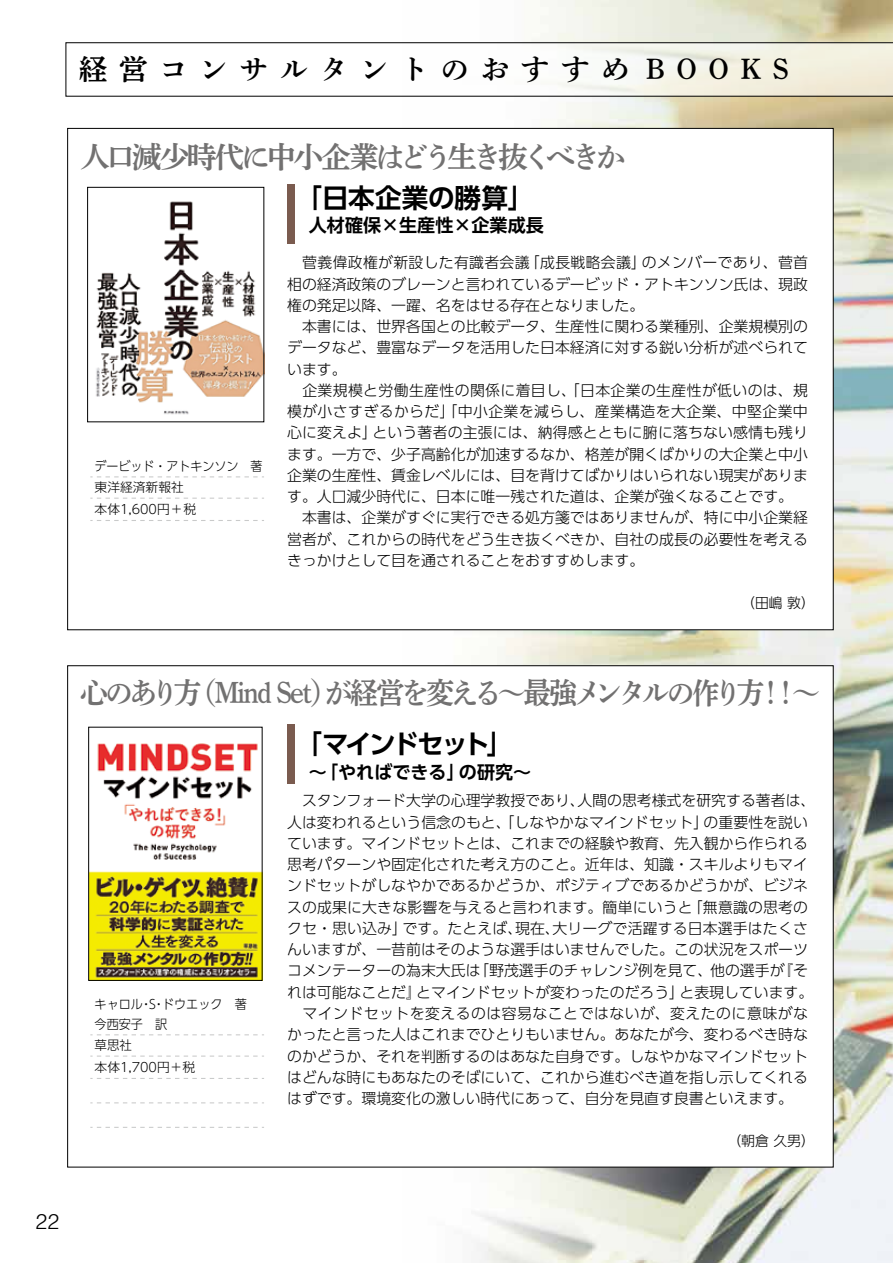
<style>
.page{position:relative;width:893px;height:1263px;background:#fff}
.page>*{position:absolute;margin:0;border:0;box-sizing:border-box;transform-origin:0 0}
.t1{font:29.7px "Shuei Yobu Min Std B";letter-spacing:-.12em;color:#727171;scale:.94 1}
.t2{font:29.7px "Shuei Yobu Min Std B";letter-spacing:-.12em;color:#727171}
.t3{font:28.65px "Shuei Yobu Min Std B";letter-spacing:.4em;color:#000}
.t4{font:700 26.55px "UD Shin Go Pro De";color:#000}
.t5{font:700 26.55px "UD Shin Go Pro De";letter-spacing:-.11em;color:#000}
.t6{font:300 21.3px "Helvetica";color:#000}
.t7{font:700 18px "UD Shin Go Pro De";color:#000}
.t8{font:300 14.85px/21.3px "UD Shin Go Pro";color:#000}
.t9{font:300 13.8px "UD Shin Go Pro";color:#000}
.t10{font:300 12.75px/20.9px "UD Shin Go Pro";color:#000;scale:.95 1}
.t11{font:300 12.75px/21.3px "UD Shin Go Pro";color:#000;scale:.94 1}
</style>
<div class="page">
<img style="left:402px;top:0;width:491px;height:1263px">
<div style="left:68px;top:128px;width:765px;height:502px;background:#fff"></div>
<div style="left:67px;top:665px;width:766px;height:502px;background:#fff;border:1px solid #000"></div>
<div style="left:287px;top:185px;width:8px;height:59px;background:#7a5b4f"></div>
<div style="left:287px;top:724px;width:8px;height:60px;background:#7a5b4f"></div>
<svg style="left:90px;top:476px;width:174px;height:1px"></svg>
<svg style="left:90px;top:520px;width:174px;height:1px"></svg>
<svg style="left:90px;top:498px;width:174px;height:1px"></svg>
<svg style="left:90px;top:1034px;width:174px;height:1px"></svg>
<svg style="left:90px;top:1055px;width:174px;height:2px"></svg>
<svg style="left:90px;top:1078px;width:174px;height:1px"></svg>
<svg style="left:90px;top:1102px;width:174px;height:1px"></svg>
<svg style="left:90px;top:1127px;width:174px;height:1px"></svg>
<svg style="left:66px;top:43px;width:827px;height:53px"></svg>
<img style="left:96px;top:201px;width:166px;height:214px">
<div style="left:87px;top:187px;width:177px;height:235px;border:1px solid #000"></div>
<img style="left:90px;top:743px;width:170px;height:236px">
<div style="left:88px;top:727px;width:174px;height:254px;border:1px solid #000"></div>
<h2 class="t3" style="left:79px;top:49px;width:711px">経営コンサルタントのおすすめ BOOKS</h2>
<h1 class="t2" style="left:80px;top:135px;width:547px">人口減少時代に中小企業はどう生き抜くべきか</h1>
<p class="t11" style="left:95px;top:455px;width:180px">デービッド・アトキンソン　著東洋経済新報社<br>本体1,600円+税</p>
<h3 class="t4" style="left:296px;top:176px;width:240px">「日本企業の勝算」</h3>
<p class="t7" style="left:309px;top:211px;width:236px">人材確保×生産性×企業成長</p>
<p class="t8" style="left:287px;top:251px;width:523px">　菅義偉政権が新設した有識者会議「成長戦略会議」のメンバーであり、菅首相の経済政策のブレーンと言われているデービッド・アトキンソン氏は、現政権の発足以降、一躍、名をはせる存在となりました。<br>　本書には、世界各国との比較データ、生産性に関わる業種別、企業規模別のデータなど、豊富なデータを活用した日本経済に対する鋭い分析が述べられています。<br>　企業規模と労働生産性の関係に着目し、「日本企業の生産性が低いのは、規模が小さすぎるからだ」「中小企業を減らし、産業構造を大企業、中堅企業中心に変えよ」という著者の主張には、納得感とともに腑に落ちない感情も残ります。一方で、少子高齢化が加速するなか、格差が開くばかりの大企業と中小企業の生産性、賃金レベルには、目を背けてばかりはいられない現実があります。人口減少時代に、日本に唯一残された道は、企業が強くなることです。　本書は、企業がすぐに実行できる処方箋ではありませんが、特に中小企業経営者が、これからの時代をどう生き抜くべきか、自社の成長の必要性を考えるきっかけとして目を通されることをおすすめします。</p>
<p class="t9" style="left:741px;top:592px;width:75px">（田嶋敦）</p>
<h1 class="t1" style="left:80px;top:672px;width:789px">心のあり方（Mind Set）が経営を変える～最強メンタルの作り方！！～</h1>
<p class="t10" style="left:95px;top:993px;width:162px">キャロル・S・ドウエック　著今西安子　訳<br>草思社<br>本体1,700円＋税</p>
<h3 class="t5" style="left:296px;top:722px;width:219px">「マインドセット」</h3>
<p class="t7" style="left:309px;top:757px;width:224px">～「やればできる」の研究～</p>
<p class="t8" style="left:287px;top:789px;width:530px">　スタンフォード大学の心理学教授であり、人間の思考様式を研究する著者は、人は変われるという信念のもと、「しなやかなマインドセット」の重要性を説いています。マインドセットとは、これまでの経験や教育、先入観から作られる思考パターンや固定化された考え方のこと。近年は、知識・スキルよりもマインドセットがしなやかであるかどうか、ポジティブであるかどうかが、ビジネスの成果に大きな影響を与えると言われます。簡単にいうと「無意識の思考のクセ・思い込み」です。たとえば、現在、大リーグで活躍する日本選手はたくさんいますが、一昔前はそのような選手はいませんでした。この状況をスポーツコメンテーターの為末大氏は「野茂選手のチャレンジ例を見て、他の選手が『それは可能なことだ』とマインドセットが変わったのだろう」と表現しています。　マインドセットを変えるのは容易なことではないが、変えたのに意味がなかったと言った人はこれまでひとりもいません。あなたが今、変わるべき時なのかどうか、それを判断するのはあなた自身です。しなやかなマインドセットはどんな時にもあなたのそばにいて、これから進むべき道を指し示してくれるはずです。環境変化の激しい時代にあって、自分を見直す良書といえます。</p>
<p class="t9" style="left:727px;top:1129px;width:89px">（朝倉久男）</p>
<h3 class="t6" style="left:36px;top:1203px;width:25px">22</h3>
</div>
